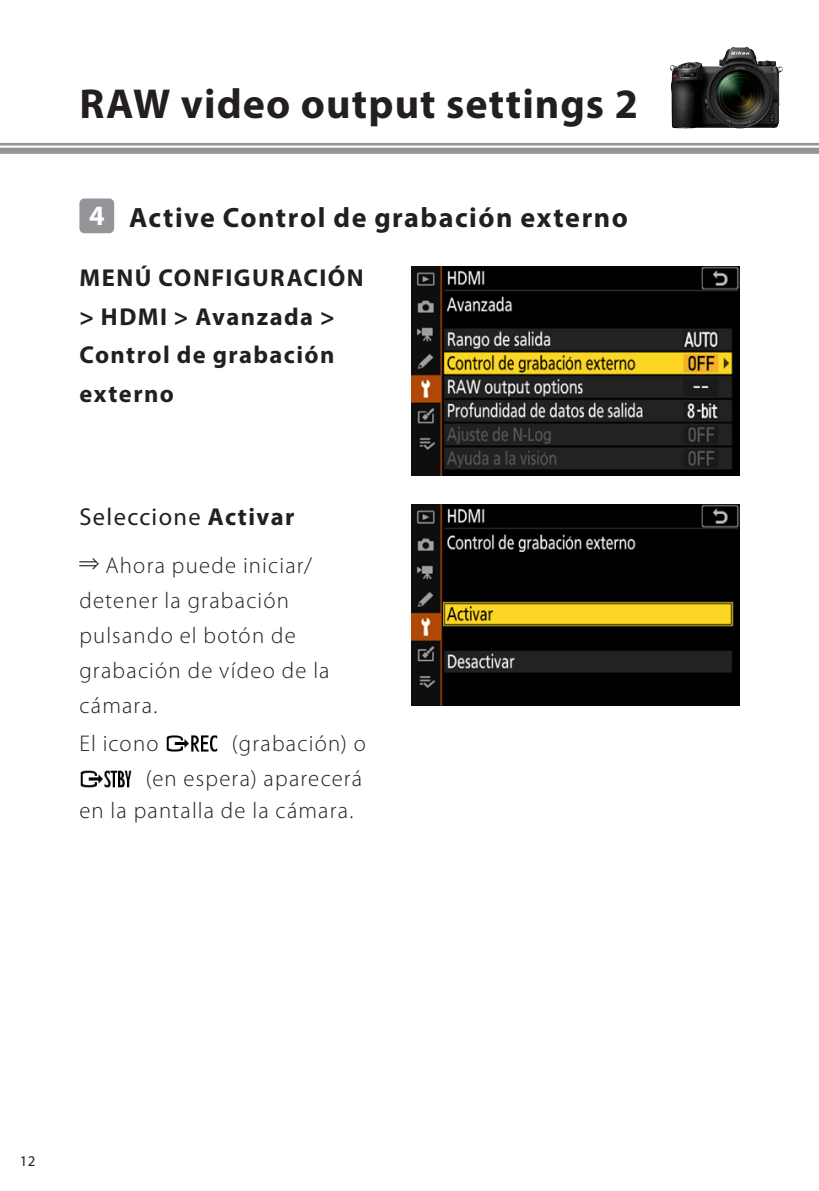
<style>
.page{position:relative;width:819px;height:1191px;background:#fff}
.page>*{position:absolute;margin:0;border:0;box-sizing:border-box;transform-origin:0 0}
.t1{font:700 42px "Myriad Pro";letter-spacing:.025em;color:#231f20}
.t2{font:700 28px "Myriad Pro";letter-spacing:.055em;color:#231f20}
.t3{font:700 24.5px/38.5px "Myriad Pro";letter-spacing:.06em;color:#231f20}
.t4{font:24.5px "Myriad Pro";letter-spacing:.055em;color:#231f20}
.t5{font:300 22.75px/35px "Myriad Pro";letter-spacing:.055em;color:#231f20}
.t6{font:15.05px "Myriad Pro";color:#231f20}
.s1{color:#fff}
.s2{font-weight:700}
.s3{font-family:"Apple SD Gothic Neo";font-weight:500}
</style>
<div class="page">
<div style="left:0;top:148px;width:819px;height:6px;background:#939598"></div>
<hr style="left:0;top:143px;width:819px;height:2px;background:#939598">
<img style="left:669px;top:47px;width:77px;height:81px">
<div style="left:79px;top:198px;width:35px;height:35px;background:#939598;border-radius:5px"></div>
<img style="left:412px;top:266px;width:327px;height:209px">
<img style="left:412px;top:505px;width:327px;height:201px">
<img style="left:166px;top:735px;width:52px;height:17px">
<img style="left:80px;top:770px;width:52px;height:18px">
<h1 class="t1" style="left:79px;top:77px;width:560px">RAW video output settings 2</h1>
<p class="t2" style="left:89px;top:199px;width:540px"><span class="s1">4</span> Active Control de grabación externo</p>
<p class="t3" style="left:79px;top:258px;width:286px">MENÚ CONFIGURACIÓN &gt; HDMI &gt; Avanzada &gt;<br>Control de grabación externo</p>
<p class="t4" style="left:79px;top:502px;width:217px">Seleccione <span class="s2">Activar</span></p>
<p class="t5" style="left:79px;top:547px;width:252px"><span class="s3">⇒</span> Ahora puede iniciar/ detener la grabación pulsando el botón de grabación de vídeo de la cámara.</p>
<p class="t5" style="left:79px;top:726px;width:81px">El icono</p>
<p class="t5" style="left:146px;top:726px;width:221px;text-align:right">(grabación) o<br>(en espera) aparecerá</p>
<p class="t5" style="left:79px;top:792px;width:275px">en la pantalla de la cámara.</p>
<p class="t6" style="left:20px;top:1151px;width:17px">12</p>
</div>
